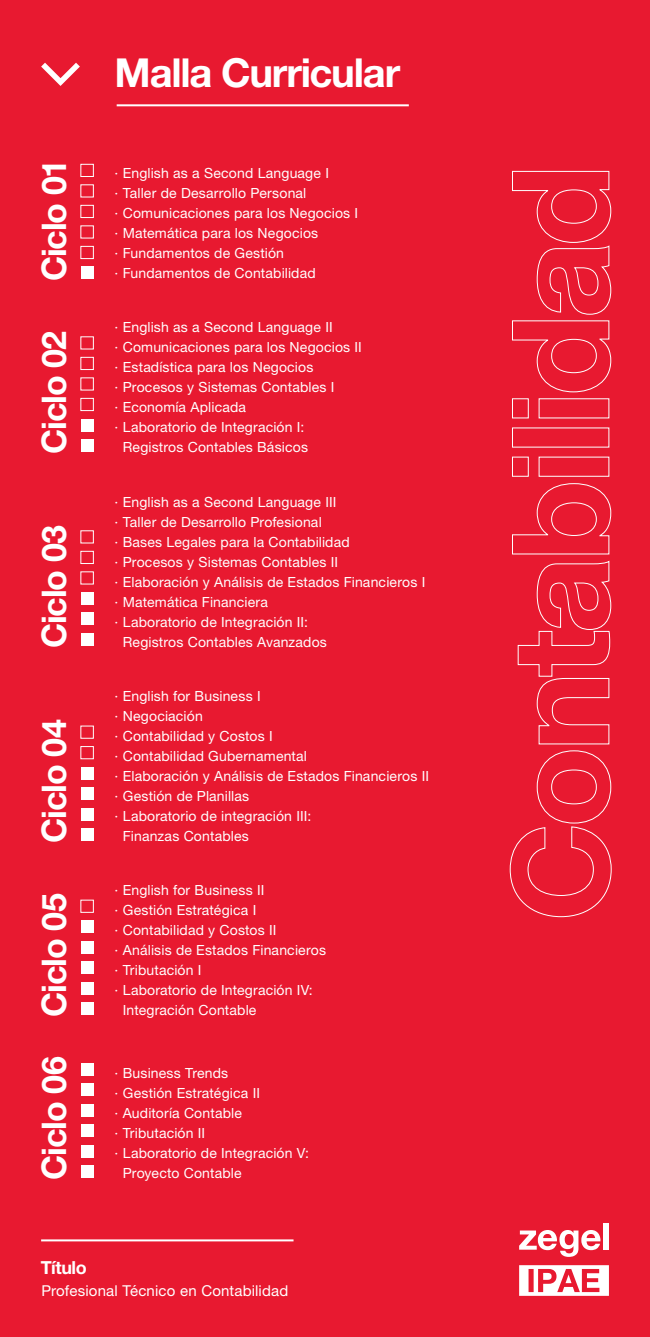
<style>
.page{position:relative;width:650px;height:1337px;background:#e81930}
.page>*{position:absolute;margin:0;border:0;box-sizing:border-box;transform-origin:0 0}
.t1{font:700 40px "Helvetica Neue LT Std";letter-spacing:-.03em;color:#fff}
.t2{font:700 34px "Helvetica Neue LT Std";letter-spacing:-.035em;color:#fff}
.t3{font:700 18px "Helvetica Neue LT Std";letter-spacing:-.025em;color:#fff}
.t4{font:15px "Helvetica Neue LT Std";letter-spacing:.01em;color:#fff}
.t5{font:14px/20px "Helvetica Neue LT Std";letter-spacing:.01em;color:#fff}
</style>
<div class="page">
<svg style="left:509px;top:483px;width:103px;height:435px"></svg>
<svg style="left:512px;top:456px;width:98px;height:21px"></svg>
<svg style="left:512px;top:170px;width:100px;height:249px"></svg>
<hr style="left:41px;top:1239px;width:252px;height:2px;background:#fff">
<svg style="left:519px;top:1230px;width:81px;height:27px"></svg>
<div style="left:604px;top:1223px;width:5px;height:27px;background:#fff"></div>
<svg style="left:519px;top:1265px;width:90px;height:31px"></svg>
<hr style="left:117px;top:104px;width:292px;height:2px;background:#fff">
<svg style="left:41px;top:63px;width:39px;height:23px"></svg>
<div style="left:81px;top:164px;width:13px;height:13px;border:1px solid #fff"></div>
<div style="left:81px;top:185px;width:13px;height:12px;border:1px solid #fff"></div>
<div style="left:81px;top:205px;width:13px;height:13px;border:1px solid #fff"></div>
<div style="left:81px;top:226px;width:13px;height:12px;border:1px solid #fff"></div>
<div style="left:81px;top:246px;width:13px;height:13px;border:1px solid #fff"></div>
<div style="left:81px;top:267px;width:12px;height:12px;background:#fff"></div>
<div style="left:81px;top:1063px;width:12px;height:12px;background:#fff"></div>
<div style="left:81px;top:1083px;width:12px;height:13px;background:#fff"></div>
<div style="left:81px;top:1104px;width:12px;height:12px;background:#fff"></div>
<div style="left:81px;top:1124px;width:12px;height:13px;background:#fff"></div>
<div style="left:81px;top:1145px;width:12px;height:12px;background:#fff"></div>
<div style="left:81px;top:1165px;width:12px;height:13px;background:#fff"></div>
<div style="left:81px;top:337px;width:13px;height:12px;border:1px solid #fff"></div>
<div style="left:81px;top:357px;width:13px;height:13px;border:1px solid #fff"></div>
<div style="left:81px;top:378px;width:13px;height:12px;border:1px solid #fff"></div>
<div style="left:81px;top:398px;width:13px;height:13px;border:1px solid #fff"></div>
<div style="left:81px;top:419px;width:12px;height:12px;background:#fff"></div>
<div style="left:81px;top:439px;width:12px;height:13px;background:#fff"></div>
<div style="left:81px;top:531px;width:13px;height:12px;border:1px solid #fff"></div>
<div style="left:81px;top:551px;width:13px;height:13px;border:1px solid #fff"></div>
<div style="left:81px;top:572px;width:13px;height:12px;border:1px solid #fff"></div>
<div style="left:81px;top:592px;width:12px;height:13px;background:#fff"></div>
<div style="left:81px;top:613px;width:12px;height:12px;background:#fff"></div>
<div style="left:81px;top:633px;width:12px;height:13px;background:#fff"></div>
<div style="left:81px;top:726px;width:13px;height:12px;border:1px solid #fff"></div>
<div style="left:81px;top:746px;width:13px;height:13px;border:1px solid #fff"></div>
<div style="left:81px;top:767px;width:12px;height:12px;background:#fff"></div>
<div style="left:81px;top:788px;width:12px;height:12px;background:#fff"></div>
<div style="left:81px;top:808px;width:12px;height:12px;background:#fff"></div>
<div style="left:81px;top:829px;width:12px;height:12px;background:#fff"></div>
<div style="left:81px;top:900px;width:13px;height:13px;border:1px solid #fff"></div>
<div style="left:81px;top:921px;width:12px;height:12px;background:#fff"></div>
<div style="left:81px;top:941px;width:12px;height:12px;background:#fff"></div>
<div style="left:81px;top:962px;width:12px;height:12px;background:#fff"></div>
<div style="left:81px;top:982px;width:12px;height:12px;background:#fff"></div>
<div style="left:81px;top:1003px;width:12px;height:12px;background:#fff"></div>
<h2 class="t2" style="left:33px;top:281px;width:124px;rotate:-90deg">Ciclo 01</h2>
<h2 class="t2" style="left:33px;top:454px;width:124px;rotate:-90deg">Ciclo 02</h2>
<h2 class="t2" style="left:33px;top:648px;width:125px;rotate:-90deg">Ciclo 03</h2>
<h2 class="t2" style="left:33px;top:843px;width:125px;rotate:-90deg">Ciclo 04</h2>
<h2 class="t2" style="left:33px;top:1017px;width:125px;rotate:-90deg">Ciclo 05</h2>
<h2 class="t2" style="left:33px;top:1180px;width:125px;rotate:-90deg">Ciclo 06</h2>
<h1 class="t1" style="left:115px;top:48px;width:287px">Malla Curricular</h1>
<p class="t5" style="left:115px;top:163px;width:245px">· English as a Second Language I<br>· Taller de Desarrollo Personal<br>· Comunicaciones para los Negocios I · Matemática para los Negocios<br>· Fundamentos de Gestión</p>
<p class="t5" style="left:115px;top:263px;width:203px">· Fundamentos de Contabilidad</p>
<p class="t5" style="left:115px;top:317px;width:249px">· English as a Second Language II<br>· Comunicaciones para los Negocios II · Estadística para los Negocios<br>· Procesos y Sistemas Contables I<br>· Economía Aplicada<br>· Laboratorio de Integración I:</p>
<p class="t5" style="left:123px;top:437px;width:187px">Registros Contables Básicos</p>
<p class="t5" style="left:115px;top:492px;width:312px">· English as a Second Language III<br>· Taller de Desarrollo Profesional<br>· Bases Legales para la Contabilidad<br>· Procesos y Sistemas Contables II<br>· Elaboración y Análisis de Estados Financieros I · Matemática Financiera<br>· Laboratorio de Integración II:</p>
<p class="t5" style="left:123px;top:632px;width:206px">Registros Contables Avanzados</p>
<p class="t5" style="left:115px;top:686px;width:316px">· English for Business I<br>· Negociación<br>· Contabilidad y Costos I<br>· Contabilidad Gubernamental<br>· Elaboración y Análisis de Estados Financieros II · Gestión de Planillas<br>· Laboratorio de integración III:</p>
<p class="t5" style="left:123px;top:826px;width:128px">Finanzas Contables</p>
<p class="t5" style="left:115px;top:880px;width:213px">· English for Business II<br>· Gestión Estratégica I<br>· Contabilidad y Costos II<br>· Análisis de Estados Financieros · Tributación I<br>· Laboratorio de Integración IV:</p>
<p class="t5" style="left:123px;top:1000px;width:135px">Integración Contable</p>
<p class="t5" style="left:115px;top:1063px;width:115px">· Business Trends</p>
<p class="t5" style="left:115px;top:1083px;width:147px">· Gestión Estratégica II</p>
<p class="t5" style="left:115px;top:1103px;width:129px">· Auditoría Contable</p>
<p class="t5" style="left:115px;top:1123px;width:92px">· Tributación II</p>
<p class="t5" style="left:115px;top:1143px;width:196px">· Laboratorio de Integración V:</p>
<p class="t5" style="left:123px;top:1163px;width:120px">Proyecto Contable</p>
<p class="t3" style="left:41px;top:1256px;width:47px">Título</p>
<p class="t4" style="left:41px;top:1281px;width:248px">Profesional Técnico en Contabilidad</p>
</div>
